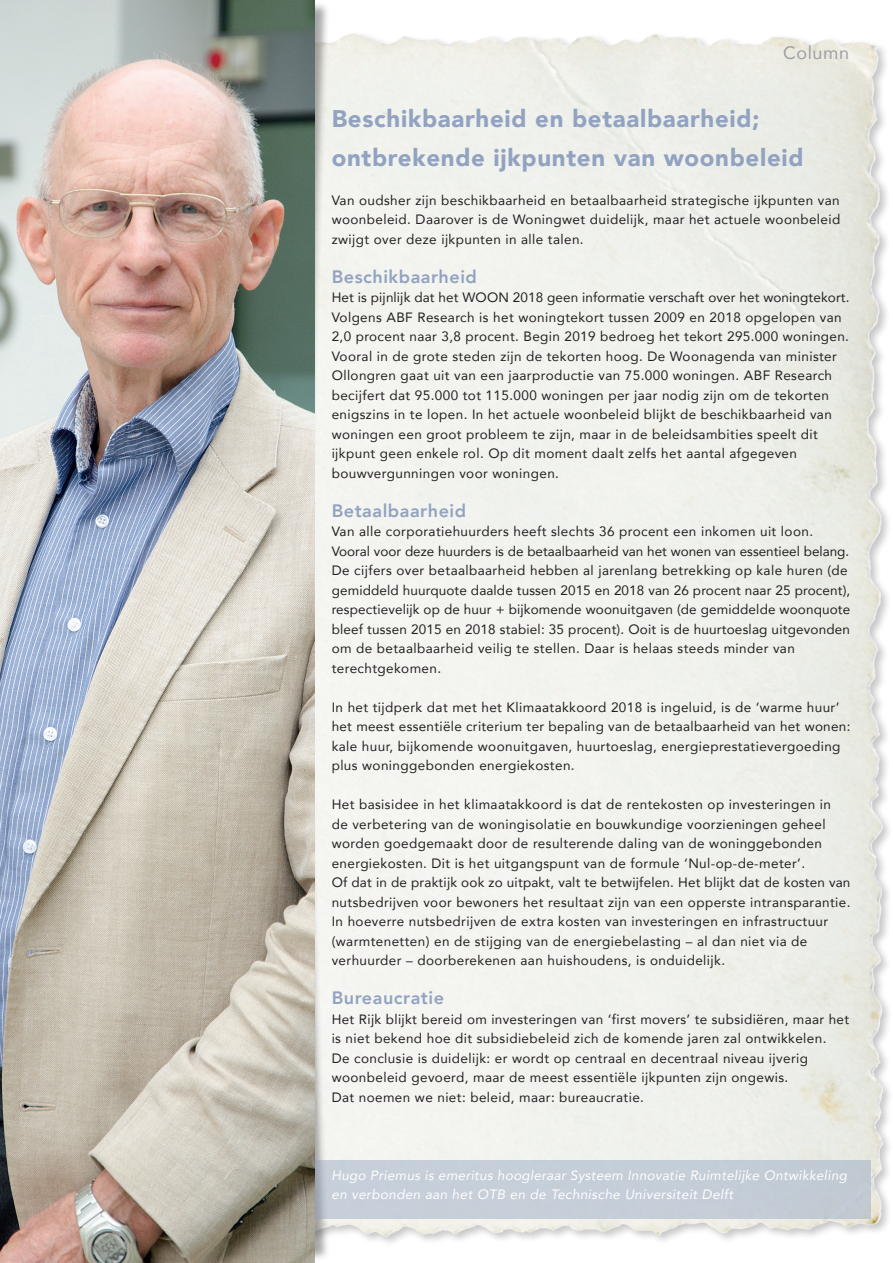
<style>
.page{position:relative;width:893px;height:1263px;background:#fff}
.page>*{position:absolute;margin:0;border:0;box-sizing:border-box;transform-origin:0 0}
.t1{font:900 24px "Avenir";letter-spacing:.03em;color:#91a3c1}
.t2{font:800 18px "Avenir";letter-spacing:.03em;color:#91a3c1}
.t3{font:18px "Avenir";letter-spacing:.03em;color:#9d9fa2}
.t4{font:13.5px/19.5px "Avenir";letter-spacing:.03em;color:#231f20}
.t5{font:13.5px/19.5px "Avenir";letter-spacing:.01em;color:#231f20}
.t6{font:13.5px/19.5px "Avenir";color:#231f20}
.t7{font:italic 13.5px/19.5px "Avenir";letter-spacing:.02em;color:#fff}
</style>
<div class="page">
<img style="left:333px;top:33px;width:557px;height:1210px">
<div style="left:246px;top:1px;width:87px;height:1260px;background:#231f20;opacity:.4"></div>
<div style="left:249px;top:1160px;width:622px;height:59px;background:#c5ced8"></div>
<img style="left:0;top:0;width:315px;height:1263px">
<p class="t3" style="left:783px;top:39px;width:67px">Column</p>
<p class="t1" style="left:332px;top:98px;width:429px">Beschikbaarheid en betaalbaarheid;</p>
<p class="t1" style="left:332px;top:137px;width:473px">ontbrekende ijkpunten van woonbeleid</p>
<p class="t4" style="left:332px;top:190px;width:510px;text-align:justify">Van oudsher zijn beschikbaarheid en betaalbaarheid strategische ijkpunten van woonbeleid. Daarover is de Woningwet duidelijk, maar het actuele woonbeleid zwijgt over deze ijkpunten in alle talen.</p>
<p class="t2" style="left:332px;top:262px;width:147px">Beschikbaarheid</p>
<p class="t5" style="left:332px;top:287px;width:519px">Het is pijnlijk dat het WOON 2018 geen informatie verschaft over het woningtekort.</p>
<p class="t4" style="left:332px;top:307px;width:519px">Volgens ABF Research is het woningtekort tussen 2009 en 2018 opgelopen van<br>2,0 procent naar 3,8 procent. Begin 2019 bedroeg het tekort 295.000 woningen.</p>
<p class="t4" style="left:332px;top:346px;width:507px">Vooral in de grote steden zijn de tekorten hoog. De Woonagenda van minister Ollongren gaat uit van een jaarproductie van 75.000 woningen. ABF Research becijfert dat 95.000 tot 115.000 woningen per jaar nodig zijn om de tekorten enigszins in te lopen. In het actuele woonbeleid blijkt de beschikbaarheid van woningen een groot probleem te zijn, maar in de beleidsambities speelt dit</p>
<p class="t4" style="left:332px;top:443px;width:467px">ijkpunt geen enkele rol. Op dit moment daalt zelfs het aantal afgegeven</p>
<p class="t4" style="left:332px;top:463px;width:229px">bouwvergunningen voor woningen.</p>
<p class="t2" style="left:332px;top:496px;width:136px">Betaalbaarheid</p>
<p class="t6" style="left:332px;top:521px;width:519px">Van alle corporatiehuurders heeft slechts 36 procent een inkomen uit loon.<br>Vooral voor deze huurders is de betaalbaarheid van het wonen van essentieel belang.</p>
<p class="t5" style="left:332px;top:560px;width:520px">De cijfers over betaalbaarheid hebben al jarenlang betrekking op kale huren (de gemiddeld huurquote daalde tussen 2015 en 2018 van 26 procent naar 25 procent),</p>
<p class="t5" style="left:332px;top:599px;width:520px">respectievelijk op de huur + bijkomende woonuitgaven (de gemiddelde woonquote</p>
<p class="t4" style="left:332px;top:619px;width:520px">bleef tussen 2015 en 2018 stabiel: 35 procent). Ooit is de huurtoeslag uitgevonden</p>
<p class="t4" style="left:332px;top:638px;width:465px">om de betaalbaarheid veilig te stellen. Daar is helaas steeds minder van</p>
<p class="t4" style="left:332px;top:658px;width:111px">terechtgekomen.</p>
<p class="t4" style="left:332px;top:697px;width:520px">In het tijdperk dat met het Klimaatakkoord 2018 is ingeluid, is de ‘warme huur’ het meest essentiële criterium ter bepaling van de betaalbaarheid van het wonen:</p>
<p class="t4" style="left:332px;top:736px;width:510px">kale huur, bijkomende woonuitgaven, huurtoeslag, energieprestatievergoeding plus woninggebonden energiekosten.</p>
<p class="t4" style="left:332px;top:794px;width:501px">Het basisidee in het klimaatakkoord is dat de rentekosten op investeringen in de verbetering van de woningisolatie en bouwkundige voorzieningen geheel worden goedgemaakt door de resulterende daling van de woninggebonden energiekosten. Dit is het uitgangspunt van de formule ‘Nul-op-de-meter’.</p>
<p class="t4" style="left:332px;top:872px;width:520px">Of dat in de praktijk ook zo uitpakt, valt te betwijfelen. Het blijkt dat de kosten van</p>
<p class="t4" style="left:332px;top:892px;width:520px">nutsbedrijven voor bewoners het resultaat zijn van een opperste intransparantie.<br>In hoeverre nutsbedrijven de extra kosten van investeringen en infrastructuur (warmtenetten) en de stijging van de energiebelasting – al dan niet via de</p>
<p class="t4" style="left:332px;top:950px;width:395px">verhuurder – doorberekenen aan huishoudens, is onduidelijk.</p>
<p class="t2" style="left:332px;top:984px;width:114px">Bureaucratie</p>
<p class="t4" style="left:332px;top:1009px;width:519px">Het Rijk blijkt bereid om investeringen van ‘first movers’ te subsidiëren, maar het</p>
<p class="t4" style="left:332px;top:1028px;width:496px">is niet bekend hoe dit subsidiebeleid zich de komende jaren zal ontwikkelen.</p>
<p class="t4" style="left:332px;top:1048px;width:478px">De conclusie is duidelijk: er wordt op centraal en decentraal niveau ijverig woonbeleid gevoerd, maar de meest essentiële ijkpunten zijn ongewis.</p>
<p class="t4" style="left:332px;top:1087px;width:314px">Dat noemen we niet: beleid, maar: bureaucratie.</p>
<p class="t7" style="left:331px;top:1165px;width:517px">Hugo Priemus is emeritus hoogleraar Systeem Innovatie Ruimtelijke Ontwikkeling en verbonden aan het OTB en de Technische Universiteit Delft</p>
</div>
